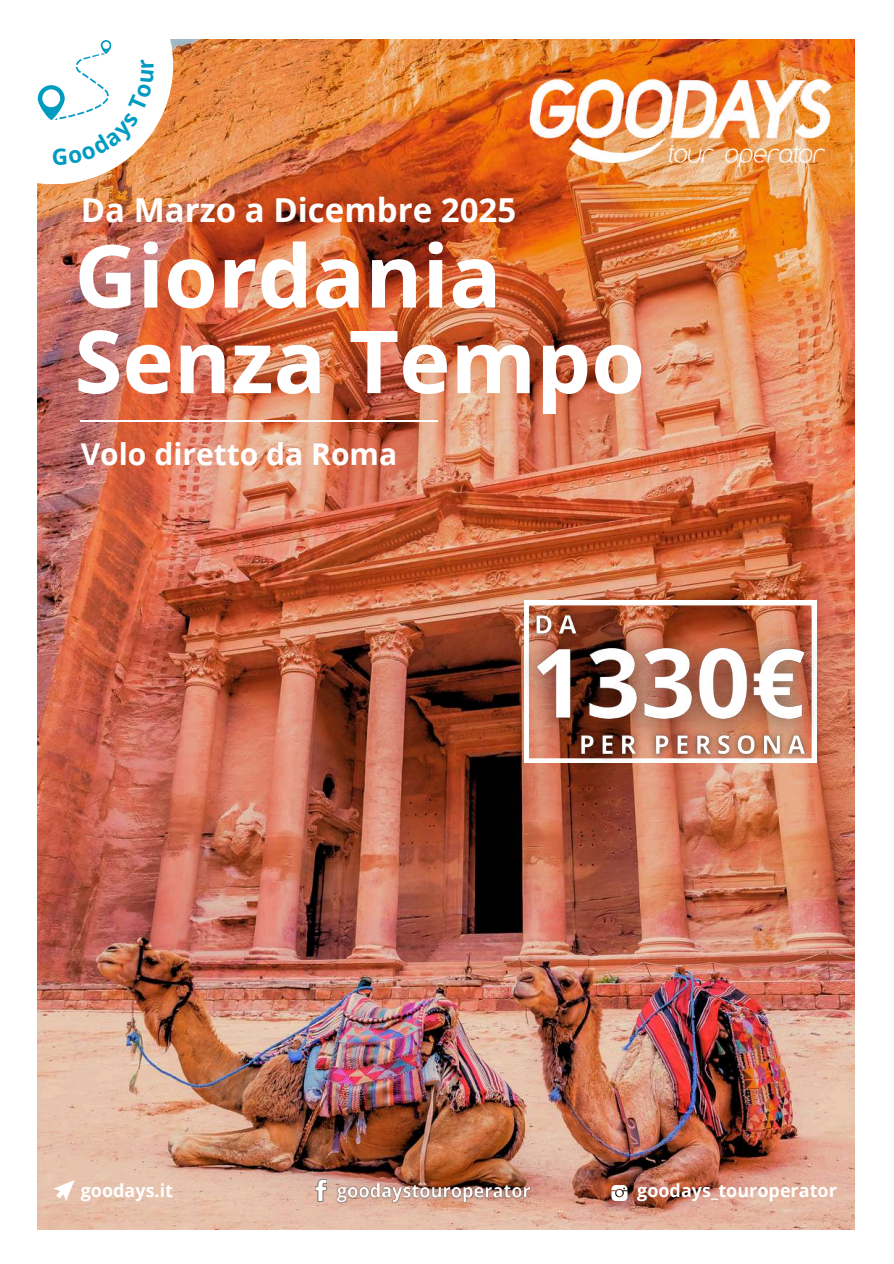
<style>
.page{position:relative;width:894px;height:1264px;background:#fff}
.page>*{position:absolute;margin:0;border:0;box-sizing:border-box;transform-origin:0 0}
.t1{font:700 87px/85.5px "Open Sans";color:#fff}
.t2{font:700 33px "Open Sans";color:#fff}
.t3{font:700 30px "Open Sans";color:#fff}
.t4{font:700 18px "Open Sans";color:#fff}
</style>
<div class="page">
<img style="left:38px;top:40px;width:815px;height:1189px">
<div style="left:0;top:0;width:173px;height:184px;background:#fff"></div>
<img style="left:507px;top:39px;width:346px;height:206px">
<svg style="left:53px;top:1179px;width:22px;height:22px"></svg>
<img style="left:316px;top:1179px;width:10px;height:22px">
<svg style="left:611px;top:1184px;width:16px;height:16px"></svg>
<hr style="left:81px;top:420px;width:356px;height:2px;background:#fff">
<svg style="left:524px;top:601px;width:291px;height:8px"></svg>
<img style="left:494px;top:609px;width:353px;height:156px">
<img style="left:332px;top:1177px;width:203px;height:30px">
<img style="left:570px;top:722px;width:248px;height:45px">
<img style="left:525px;top:602px;width:64px;height:44px">
<svg style="left:38px;top:40px;width:116px;height:125px"></svg>
<h2 class="t2" style="left:81px;top:187px;width:437px">Da Marzo a Dicembre 2025</h2>
<h1 class="t1" style="left:74px;top:231px;width:572px">Giordania<br>Senza Tempo</h1>
<h3 class="t3" style="left:81px;top:433px;width:318px">Volo diretto da Roma</h3>
<p class="t4" style="left:81px;top:1177px;width:94px">goodays.it</p>
<p class="t4" style="left:637px;top:1177px;width:201px">goodays_touroperator</p>
</div>
